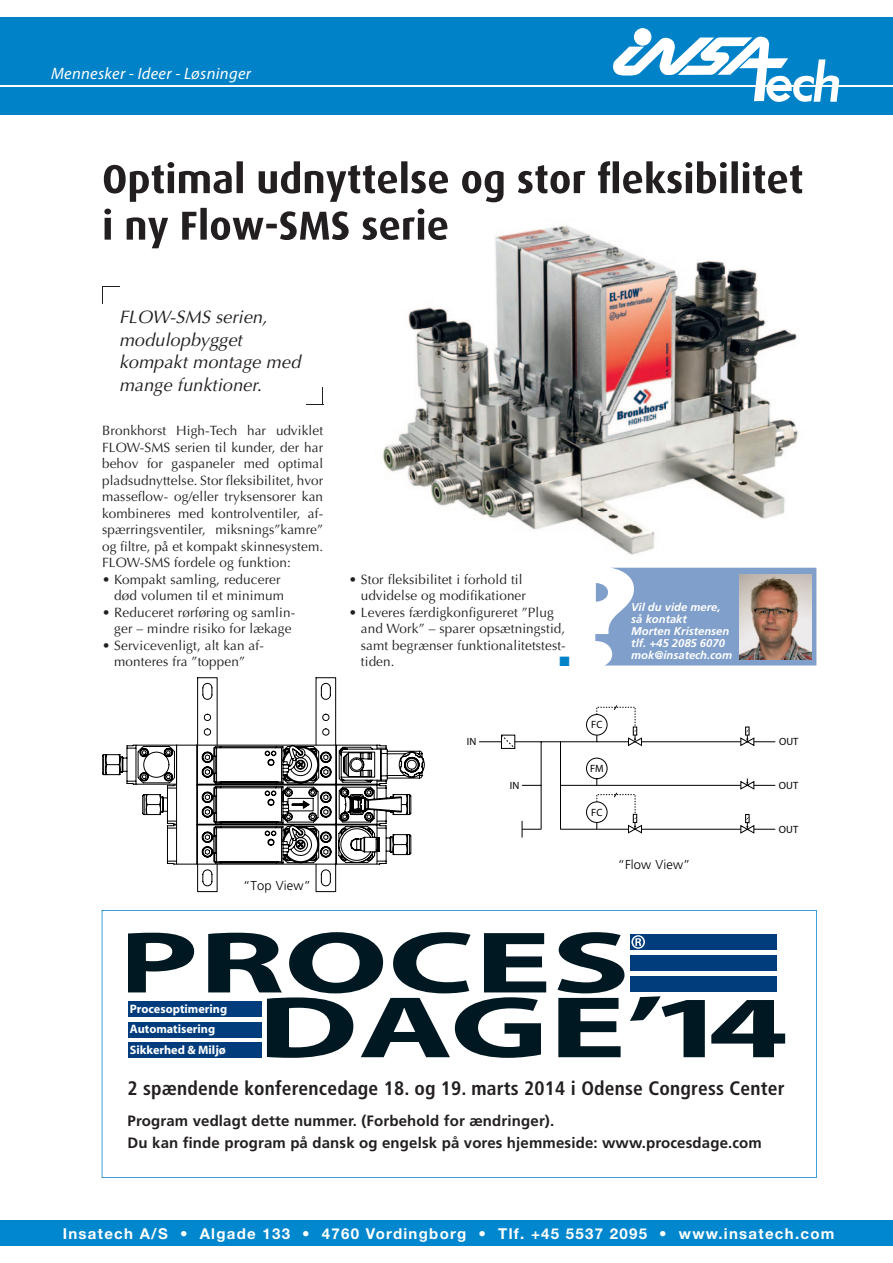
<style>
.page{position:relative;width:893px;height:1263px;background:#fff}
.page>*{position:absolute;margin:0;border:0;box-sizing:border-box;transform-origin:0 0}
.t1{font:700 88.05px/64.8px "Myriad";color:#001821;scale:1.65 1}
.t2{font:700 condensed 19.5px "Frutiger";letter-spacing:.01em;color:#231f20}
.t3{font:italic 18px/22.5px "Optima";letter-spacing:.01em;color:#231f20}
.t4{font:italic 16.5px "Myriad Pro";letter-spacing:.02em;color:#fff}
.t5{font:700 15px/22.5px "Frutiger";letter-spacing:.01em;color:#231f20}
.t6{font:700 15px "Helvetica Neue";letter-spacing:.085em;color:#fff}
.t7{font:13.5px/16.5px "Optima";letter-spacing:.01em;color:#231f20;text-align:right}
.t8{font:13.5px "Zapf Dingbats";color:#0082c8}
.t9{font:300 12.9px "Frutiger";letter-spacing:.01em;color:#000002}
.t10{font:700 12.15px "Myriad";color:#fff}
.t11{font:italic 700 11.25px/12px "Frutiger";color:#fff}
.t12{font:10.5px "Myriad Pro";color:#000002}
</style>
<div class="page">
<div style="left:0;top:1220px;width:893px;height:26px;background:#0087cd"></div>
<div style="left:0;top:17px;width:893px;height:98px;background:#0082c8"></div>
<div style="left:634px;top:29px;width:17px;height:16px;background:#fff;border-radius:50%"></div>
<div style="left:634px;top:28px;width:17px;height:17px;border:1px solid #fff;border-radius:50%"></div>
<hr style="left:0;top:85px;width:893px;height:2px;background:#fff">
<svg style="left:613px;top:36px;width:227px;height:66px"></svg>
<svg style="left:102px;top:910px;width:715px;height:268px"></svg>
<div style="left:630px;top:934px;width:146px;height:16px;background:#013d7d"></div>
<div style="left:630px;top:955px;width:146px;height:16px;background:#013d7d"></div>
<div style="left:630px;top:976px;width:146px;height:15px;background:#013d7d"></div>
<div style="left:128px;top:1001px;width:134px;height:16px;background:#013d7d"></div>
<div style="left:128px;top:1022px;width:134px;height:15px;background:#013d7d"></div>
<div style="left:128px;top:1042px;width:134px;height:16px;background:#013d7d"></div>
<svg style="left:631px;top:935px;width:14px;height:14px"></svg>
<img style="left:382px;top:225px;width:416px;height:330px">
<svg style="left:132px;top:677px;width:245px;height:215px"></svg>
<svg style="left:102px;top:745px;width:323px;height:120px"></svg>
<svg style="left:595px;top:568px;width:221px;height:97px;background:#90abd1"></svg>
<img style="left:739px;top:574px;width:73px;height:85px">
<hr style="left:479px;top:741px;width:153px;height:1px;background:#000002">
<hr style="left:560px;top:785px;width:183px;height:1px;background:#000002">
<hr style="left:560px;top:829px;width:70px;height:1px;background:#000002">
<svg style="left:522px;top:785px;width:19px;height:1px"></svg>
<hr style="left:541px;top:742px;width:1px;height:87px;background:#000002">
<hr style="left:560px;top:742px;width:1px;height:87px;background:#000002">
<svg style="left:522px;top:821px;width:19px;height:16px"></svg>
<svg style="left:501px;top:734px;width:15px;height:15px"></svg>
<svg style="left:586px;top:705px;width:189px;height:129px"></svg>
<svg style="left:102px;top:286px;width:17px;height:17px"></svg>
<svg style="left:306px;top:387px;width:18px;height:18px"></svg>
<svg style="left:104px;top:208px;width:344px;height:40px"></svg>
<svg style="left:104px;top:161px;width:698px;height:41px"></svg>
<p class="t4" style="left:51px;top:63px;width:202px">Mennesker - Ideer - Løsninger</p>
<h3 class="t3" style="left:119px;top:306px;width:183px">FLOW-SMS serien, modulopbygget kompakt montage med mange funktioner.</h3>
<p class="t7" style="left:102px;top:423px;width:223px;text-align:justify">Bronkhorst High-Tech har udviklet FLOW-SMS serien til kunder, der har behov for gaspaneler med optimal pladsudnyttelse. Stor fleksibilitet, hvor masseflow- og/eller tryksensorer kan kombineres med kontrolventiler, af&shy;spærringsventiler, miksnings”kamre” og filtre, på et kompakt skinnesystem.<br>FLOW-SMS fordele og funktion:</p>
<p class="t7" style="left:102px;top:571px;width:183px">• Kompakt samling, reducerer død volumen til et minimum</p>
<p class="t7" style="left:102px;top:604px;width:195px">• Reduceret rørføring og samlin&shy;ger – mindre risiko for lækage</p>
<p class="t7" style="left:102px;top:637px;width:163px;text-align:center">• Servicevenligt, alt kan af&shy;monteres fra ”toppen”</p>
<p class="t9" style="left:243px;top:878px;width:69px">“Top View”</p>
<p class="t7" style="left:349px;top:571px;width:179px">• Stor fleksibilitet i forhold til udvidelse og modifikationer</p>
<p class="t7" style="left:361px;top:604px;width:206px;text-align:left;text-indent:-12px">• Leveres færdigkonfigureret ”Plug and Work” – sparer opsætningstid, samt begrænser funktionalitetstest&shy;tiden.</p>
<p class="t8" style="left:559px;top:655px;width:12px">■</p>
<p class="t11" style="left:631px;top:601px;width:102px">Vil du vide mere, så kontakt<br>Morten Kristensen tlf. +45 2085 6070 mok@insatech.com</p>
<p class="t12" style="left:467px;top:735px;width:11px">IN</p>
<p class="t12" style="left:510px;top:779px;width:11px">IN</p>
<p class="t12" style="left:591px;top:718px;width:13px">FC</p>
<p class="t12" style="left:590px;top:762px;width:15px">FM</p>
<p class="t12" style="left:591px;top:806px;width:13px">FC</p>
<p class="t9" style="left:618px;top:857px;width:74px">“Flow View”</p>
<p class="t12" style="left:779px;top:735px;width:21px">OUT</p>
<p class="t12" style="left:779px;top:779px;width:21px">OUT</p>
<p class="t12" style="left:779px;top:823px;width:21px">OUT</p>
<h1 class="t1" style="left:257px;top:933px;width:323px;text-indent:-143px">PROCES<br>DAGE’14</h1>
<p class="t10" style="left:130px;top:1002px;width:99px">Procesoptimering</p>
<p class="t10" style="left:130px;top:1044px;width:97px">Sikkerhed &amp; Miljø</p>
<p class="t10" style="left:130px;top:1023px;width:87px">Automatisering</p>
<h2 class="t2" style="left:128px;top:1076px;width:659px">2 spændende konferencedage 18. og 19. marts 2014 i Odense Congress Center</h2>
<p class="t5" style="left:128px;top:1109px;width:636px">Program vedlagt dette nummer. (Forbehold for ændringer).<br>Du kan finde program på dansk og engelsk på vores hjemmeside: www.procesdage.com</p>
<p class="t6" style="left:63px;top:1224px;width:773px">Insatech A/S • Algade 133 • 4760 Vordingborg • Tlf. +45 5537 2095 • www.insatech.com</p>
</div>
